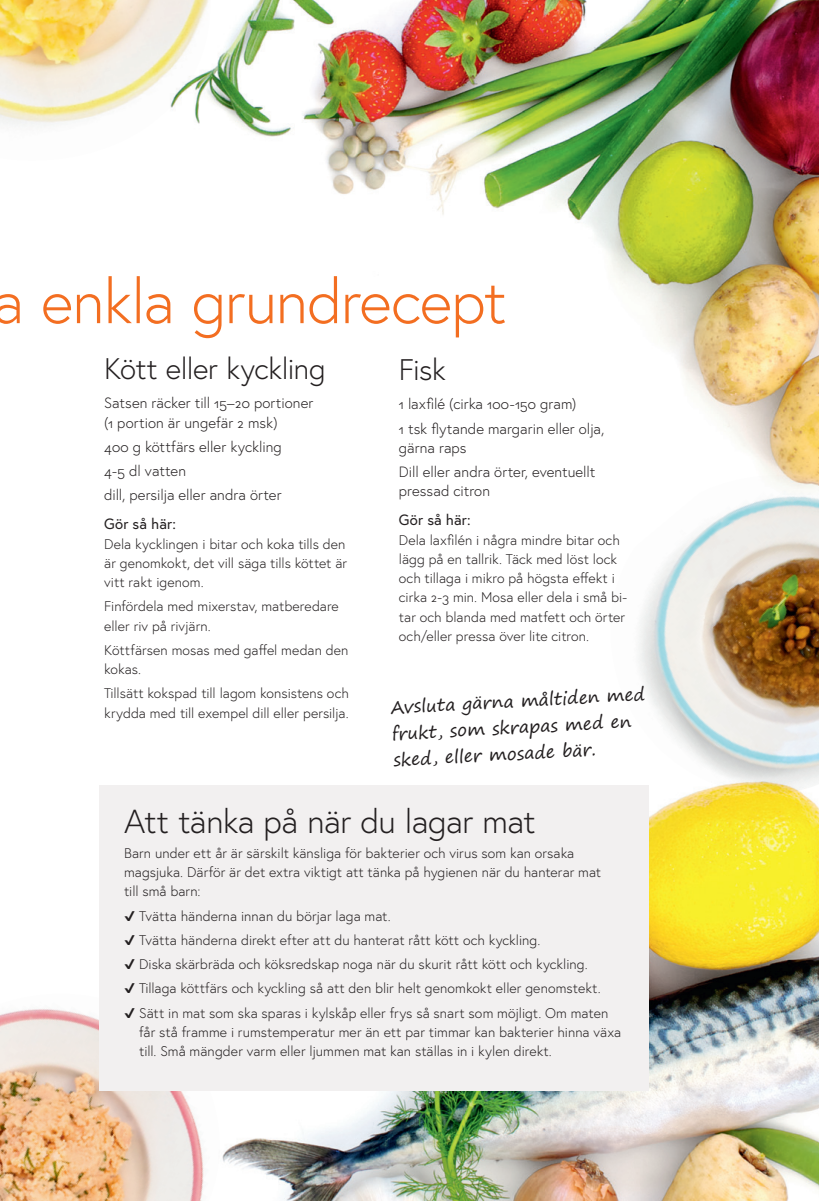
<style>
.page{position:relative;width:819px;height:1201px;background:#fff}
.page>*{position:absolute;margin:0;border:0;box-sizing:border-box;transform-origin:0 0}
.t1{font:300 62.12px "Europa";letter-spacing:-.015em;color:#f36e21}
.t2{font:300 33.25px "Europa";letter-spacing:-.02em;color:#231f20}
.Underrubrik{font:300 29.75px "Europa";letter-spacing:-.02em;color:#231f20}
.Innehåll_rubriker{font:17.5px/26.2px "Segoe Print";color:#231f20}
.t3{font:300 14.88px/19.2px "Europa";color:#231f20}
.t4{font:14.88px "Europa";letter-spacing:.01em;color:#231f20}
.t5{font:300 14px/19.2px "Europa";letter-spacing:.005em;color:#231f20}
</style>
<div class="page">
<img style="left:220px;top:794px;width:599px;height:406px">
<img style="left:326px;top:0;width:493px;height:475px">
<img style="left:0;top:1009px;width:220px;height:191px">
<img style="left:0;top:0;width:161px;height:126px">
<img style="left:639px;top:475px;width:180px;height:319px">
<div style="left:99px;top:785px;width:550px;height:305px;background:#f2f0f0"></div>
<img style="left:161px;top:0;width:178px;height:156px">
<h1 class="t1" style="left:-7px;top:263px;width:515px">a enkla grundrecept</h1>
<p class="Underrubrik" style="left:104px;top:350px;width:223px">Kött eller kyckling</p>
<p class="t3" style="left:104px;top:393px;width:211px">Satsen räcker till 15–20 portioner (1 portion är ungefär 2 msk)</p>
<p class="t3" style="left:104px;top:437px;width:179px">400 g köttfärs eller kyckling</p>
<p class="t3" style="left:104px;top:461px;width:83px">4-5 dl vatten</p>
<p class="t3" style="left:104px;top:485px;width:179px">dill, persilja eller andra örter</p>
<p class="t4" style="left:104px;top:514px;width:73px">Gör så här:</p>
<p class="t5" style="left:104px;top:534px;width:244px;text-align:justify">Dela kycklingen i bitar och koka tills den är genomkokt, det vill säga tills köttet är vitt rakt igenom.</p>
<p class="t5" style="left:104px;top:596px;width:236px">Finfördela med mixerstav, matberedare eller riv på rivjärn.</p>
<p class="t5" style="left:104px;top:640px;width:246px">Köttfärsen mosas med gaffel medan den kokas.</p>
<p class="t5" style="left:104px;top:683px;width:246px">Tillsätt kokspad till lagom konsistens och krydda med till exempel dill eller persilja.</p>
<p class="Underrubrik" style="left:399px;top:351px;width:48px">Fisk</p>
<p class="t3" style="left:399px;top:394px;width:179px">1 laxfilé (cirka 100-150 gram)</p>
<p class="t3" style="left:399px;top:418px;width:207px">1 tsk flytande margarin eller olja, gärna raps</p>
<p class="t3" style="left:399px;top:462px;width:198px">Dill eller andra örter, eventuellt pressad citron</p>
<p class="t4" style="left:399px;top:510px;width:73px">Gör så här:</p>
<p class="t5" style="left:399px;top:530px;width:230px">Dela laxfilén i några mindre bitar och lägg på en tallrik. Täck med löst lock och tillaga i mikro på högsta effekt i cirka 2-3 min. Mosa eller dela i små bi&shy;tar och blanda med matfett och örter och/eller pressa över lite citron.</p>
<p class="Innehåll_rubriker" style="left:390px;top:694px;width:256px;rotate:-3deg">Avsluta gärna måltiden med frukt, som skrapas med en sked, eller mosade bär.</p>
<h2 class="t2" style="left:124px;top:800px;width:413px">Att tänka på när du lagar mat</h2>
<p class="t5" style="left:124px;top:843px;width:478px">Barn under ett år är särskilt känsliga för bakterier och virus som kan orsaka magsjuka. Därför är det extra viktigt att tänka på hygienen när du hanterar mat till små barn:</p>
<p class="t5" style="left:124px;top:906px;width:268px">✔ Tvätta händerna innan du börjar laga mat.</p>
<p class="t5" style="left:124px;top:930px;width:418px">✔ Tvätta händerna direkt efter att du hanterat rått kött och kyckling.</p>
<p class="t5" style="left:124px;top:954px;width:465px">✔ Diska skärbräda och köksredskap noga när du skurit rått kött och kyckling.</p>
<p class="t5" style="left:124px;top:978px;width:478px">✔ Tillaga köttfärs och kyckling så att den blir helt genomkokt eller genomstekt.</p>
<p class="t5" style="left:139px;top:1002px;width:483px;text-indent:-15px">✔ Sätt in mat som ska sparas i kylskåp eller frys så snart som möjligt. Om maten får stå framme i rumstemperatur mer än ett par timmar kan bakterier hinna växa till. Små mängder varm eller ljummen mat kan ställas in i kylen direkt.</p>
</div>
